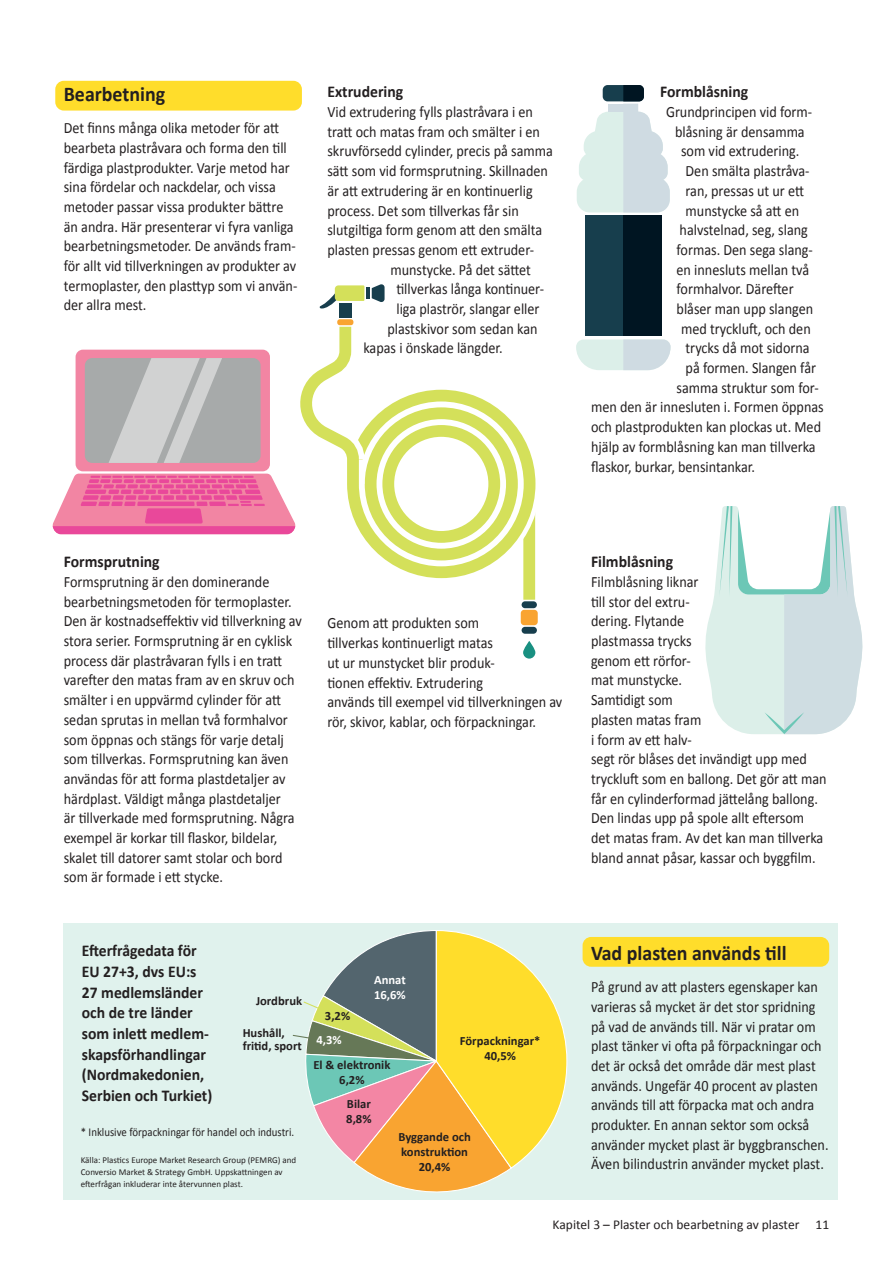
<style>
.page{position:relative;width:893px;height:1263px;background:#fff}
.page>*{position:absolute;margin:0;border:0;box-sizing:border-box;transform-origin:0 0}
.t1{font:700 21px "Calibri";color:#231f20;scale:.95 1}
.t2{font:700 16.5px/20.7px "Calibri";color:#231f20;scale:.95 1}
.t3{font:15.75px/19.6px "Calibri";color:#231f20;scale:.9 1}
.t4{font:13.5px "Calibri";color:#231f20}
.t5{font:700 12.6px/15.1px "Calibri";color:#231f20;text-align:center}
.t6{font:700 12.6px/15.1px "Calibri";color:#fff}
.t7{font:12px "Calibri";color:#231f20;scale:.9 1}
.t8{font:9px/12px "Calibri";color:#231f20}
</style>
<div class="page">
<div style="left:64px;top:923px;width:774px;height:276px;background:#e0f2ed"></div>
<div style="left:55px;top:81px;width:247px;height:30px;background:#ffdd2b;border-radius:9px"></div>
<div style="left:523px;top:484px;width:12px;height:116px;background:#d4e05a"></div>
<div style="left:342px;top:385px;width:198px;height:198px;background:#fff;border-radius:50%"></div>
<div style="left:347px;top:390px;width:188px;height:188px;background:#d4e05a;border-radius:50%"></div>
<svg style="left:359px;top:401px;width:165px;height:165px;background:#fbfcf2"></svg>
<div style="left:365px;top:407px;width:153px;height:153px;background:#d4e05a;border-radius:50%"></div>
<div style="left:376px;top:419px;width:130px;height:130px;background:#fff;border-radius:50%"></div>
<div style="left:382px;top:425px;width:118px;height:118px;background:#d4e05a;border-radius:50%"></div>
<div style="left:394px;top:437px;width:94px;height:94px;background:#fff;border-radius:50%"></div>
<div style="left:339px;top:303px;width:13px;height:15px;background:#173e4d"></div>
<hr style="left:366px;top:288px;width:4px;height:11px;background:#173e4d">
<svg style="left:372px;top:284px;width:13px;height:18px"></svg>
<svg style="left:319px;top:285px;width:45px;height:24px"></svg>
<svg style="left:53px;top:319px;width:323px;height:215px"></svg>
<div style="left:522px;top:627px;width:15px;height:7px;background:#173e4d;border-radius:3px"></div>
<div style="left:522px;top:601px;width:15px;height:7px;background:#173e4d;border-radius:3px"></div>
<div style="left:521px;top:610px;width:17px;height:15px;background:#f9a431;border-radius:3px"></div>
<svg style="left:523px;top:641px;width:12px;height:18px"></svg>
<div style="left:585px;top:215px;width:77px;height:121px;background:#173e4d"></div>
<div style="left:623px;top:215px;width:39px;height:121px;background:#001522"></div>
<svg style="left:577px;top:85px;width:93px;height:127px"></svg>
<svg style="left:576px;top:339px;width:94px;height:31px;background:#d9e7e7"></svg>
<svg style="left:705px;top:506px;width:158px;height:228px"></svg>
<div style="left:583px;top:937px;width:246px;height:30px;background:#ffdd2b;border-radius:9px"></div>
<svg style="left:292px;top:930px;width:276px;height:270px"></svg>
<h1 class="t1" style="left:64px;top:80px;width:108px">Bearbetning</h1>
<p class="t3" style="left:64px;top:118px;width:261px">Det finns många olika metoder för att bearbeta plastråvara och forma den till färdiga plastprodukter. Varje metod har sina fördelar och nackdelar, och vissa metoder passar vissa produkter bättre än andra. Här presenterar vi fyra vanliga bearbetningsmetoder. De används fram&shy;för allt vid tillverkningen av produkter av termoplaster, den plasttyp som vi använ&shy;der allra mest.</p>
<p class="t2" style="left:327px;top:82px;width:81px">Extrudering</p>
<p class="t3" style="left:327px;top:102px;width:230px">Vid extrudering fylls plastråvara i en</p>
<p class="t3" style="left:327px;top:122px;width:238px">tratt och matas fram och smälter i en</p>
<p class="t3" style="left:327px;top:141px;width:252px">skruvförsedd cylinder, precis på samma</p>
<p class="t3" style="left:327px;top:161px;width:247px">sätt som vid formsprutning. Skillnaden</p>
<p class="t3" style="left:327px;top:181px;width:230px">är att extrudering är en kontinuerlig</p>
<p class="t3" style="left:327px;top:201px;width:214px">process. Det som tillverkas får sin</p>
<p class="t3" style="left:327px;top:220px;width:240px">slutgiltiga form genom att den smälta</p>
<p class="t3" style="left:327px;top:240px;width:231px">plasten pressas genom ett extruder-</p>
<p class="t3" style="left:390px;top:260px;width:158px">munstycke. På det sättet</p>
<p class="t3" style="left:396px;top:279px;width:166px">tillverkas långa kontinuer-</p>
<p class="t3" style="left:396px;top:299px;width:160px">liga plaströr, slangar eller</p>
<p class="t3" style="left:387px;top:319px;width:168px">plastskivor som sedan kan</p>
<p class="t3" style="left:363px;top:338px;width:156px">kapas i önskade längder.</p>
<p class="t2" style="left:660px;top:82px;width:94px">Formblåsning</p>
<p class="t3" style="left:666px;top:102px;width:164px">Grundprincipen vid form-</p>
<p class="t3" style="left:675px;top:122px;width:146px">blåsning är densamma</p>
<p class="t3" style="left:681px;top:141px;width:133px">som vid extrudering.</p>
<p class="t3" style="left:686px;top:161px;width:139px">Den smälta plastråva-</p>
<p class="t3" style="left:686px;top:181px;width:133px">ran, pressas ut ur ett</p>
<p class="t3" style="left:686px;top:201px;width:128px">munstycke så att en</p>
<p class="t3" style="left:680px;top:220px;width:144px">halvstelnad, seg, slang</p>
<p class="t3" style="left:677px;top:240px;width:153px">formas. Den sega slang-</p>
<p class="t3" style="left:677px;top:260px;width:149px">en innesluts mellan två</p>
<p class="t3" style="left:677px;top:279px;width:132px">formhalvor. Därefter</p>
<p class="t3" style="left:677px;top:299px;width:153px">blåser man upp slangen</p>
<p class="t3" style="left:681px;top:319px;width:146px">med tryckluft, och den</p>
<p class="t3" style="left:686px;top:338px;width:139px">trycks då mot sidorna</p>
<p class="t3" style="left:686px;top:358px;width:147px">på formen. Slangen får</p>
<p class="t3" style="left:677px;top:378px;width:159px">samma struktur som for-</p>
<p class="t3" style="left:591px;top:397px;width:260px">men den är innesluten i. Formen öppnas</p>
<p class="t3" style="left:591px;top:417px;width:257px">och plastprodukten kan plockas ut. Med</p>
<p class="t3" style="left:591px;top:437px;width:251px">hjälp av formblåsning kan man tillverka</p>
<p class="t3" style="left:591px;top:456px;width:184px">flaskor, burkar, bensintankar.</p>
<p class="t2" style="left:64px;top:551px;width:103px">Formsprutning</p>
<p class="t3" style="left:64px;top:572px;width:266px">Formsprutning är den dominerande bearbetningsmetoden för termoplaster.<br>Den är kostnadseffektiv vid tillverkning av stora serier. Formsprutning är en cyklisk process där plastråvaran fylls i en tratt varefter den matas fram av en skruv och smälter i en uppvärmd cylinder för att sedan sprutas in mellan två formhalvor som öppnas och stängs för varje detalj som tillverkas. Formsprutning kan även användas för att forma plastdetaljer av härdplast. Väldigt många plastdetaljer<br>är tillverkade med formsprutning. Några exempel är korkar till flaskor, bildelar, skalet till datorer samt stolar och bord som är formade i ett stycke.</p>
<p class="t3" style="left:327px;top:613px;width:262px">Genom att produkten som<br>tillverkas kontinuerligt matas<br>ut ur munstycket blir produk-<br>tionen effektiv. Extrudering<br>används till exempel vid tillverkningen av rör, skivor, kablar, och förpackningar.</p>
<p class="t2" style="left:591px;top:551px;width:88px">Filmblåsning</p>
<p class="t3" style="left:591px;top:572px;width:263px">Filmblåsning liknar<br>till stor del extru-<br>dering. Flytande<br>plastmassa trycks<br>genom ett rörfor-<br>mat munstycke.<br>Samtidigt som<br>plasten matas fram<br>i form av ett halv-<br>segt rör blåses det invändigt upp med tryckluft som en ballong. Det gör att man får en cylinderformad jättelång ballong.<br>Den lindas upp på spole allt eftersom det matas fram. Av det kan man tillverka bland annat påsar, kassar och byggfilm.</p>
<p class="t2" style="left:82px;top:940px;width:139px">Efterfrågedata för<br>EU 27+3, dvs EU:s<br>27 medlemsländer och de tre länder som inlett medlem&shy;skapsförhandlingar (Nordmakedonien,<br>Serbien och Turkiet)</p>
<p class="t5" style="left:256px;top:993px;width:48px">Jordbruk</p>
<p class="t5" style="left:243px;top:1027px;width:61px;line-height:12.6px;text-align:left">Hushåll, fritid, sport</p>
<p class="t7" style="left:81px;top:1124px;width:239px">* Inklusive förpackningar för handel och industri.</p>
<p class="t8" style="left:81px;top:1154px;width:217px">Källa: Plastics Europe Market Research Group (PEMRG) and<br>Conversio Market &amp; Strategy GmbH. Uppskattningen av efterfrågan inkluderar inte återvunnen plast.</p>
<p class="t5" style="left:325px;top:1008px;width:27px">3,2%</p>
<p class="t6" style="left:317px;top:1032px;width:27px">4,3%</p>
<p class="t6" style="left:374px;top:972px;width:33px">Annat<br>16,6%</p>
<p class="t5" style="left:313px;top:1057px;width:79px">El &amp; elektronik<br>6,2%</p>
<p class="t5" style="left:346px;top:1096px;width:27px;text-align:left">Bilar<br>8,8%</p>
<p class="t5" style="left:460px;top:1033px;width:82px">Förpackningar*<br>40,5%</p>
<p class="t5" style="left:398px;top:1129px;width:74px">Byggande och konstruktion<br>20,4%</p>
<h1 class="t1" style="left:591px;top:939px;width:207px">Vad plasten används till</h1>
<p class="t3" style="left:591px;top:977px;width:265px">På grund av att plasters egenskaper kan varieras så mycket är det stor spridning på vad de används till. När vi pratar om plast tänker vi ofta på förpackningar och det är också det område där mest plast används. Ungefär 40 procent av plasten används till att förpacka mat och andra produkter. En annan sektor som också använder mycket plast är byggbranschen.<br>Även bilindustrin använder mycket plast.</p>
<p class="t4" style="left:553px;top:1216px;width:278px">Kapitel 3 – Plaster och bearbetning av plaster 11</p>
</div>
